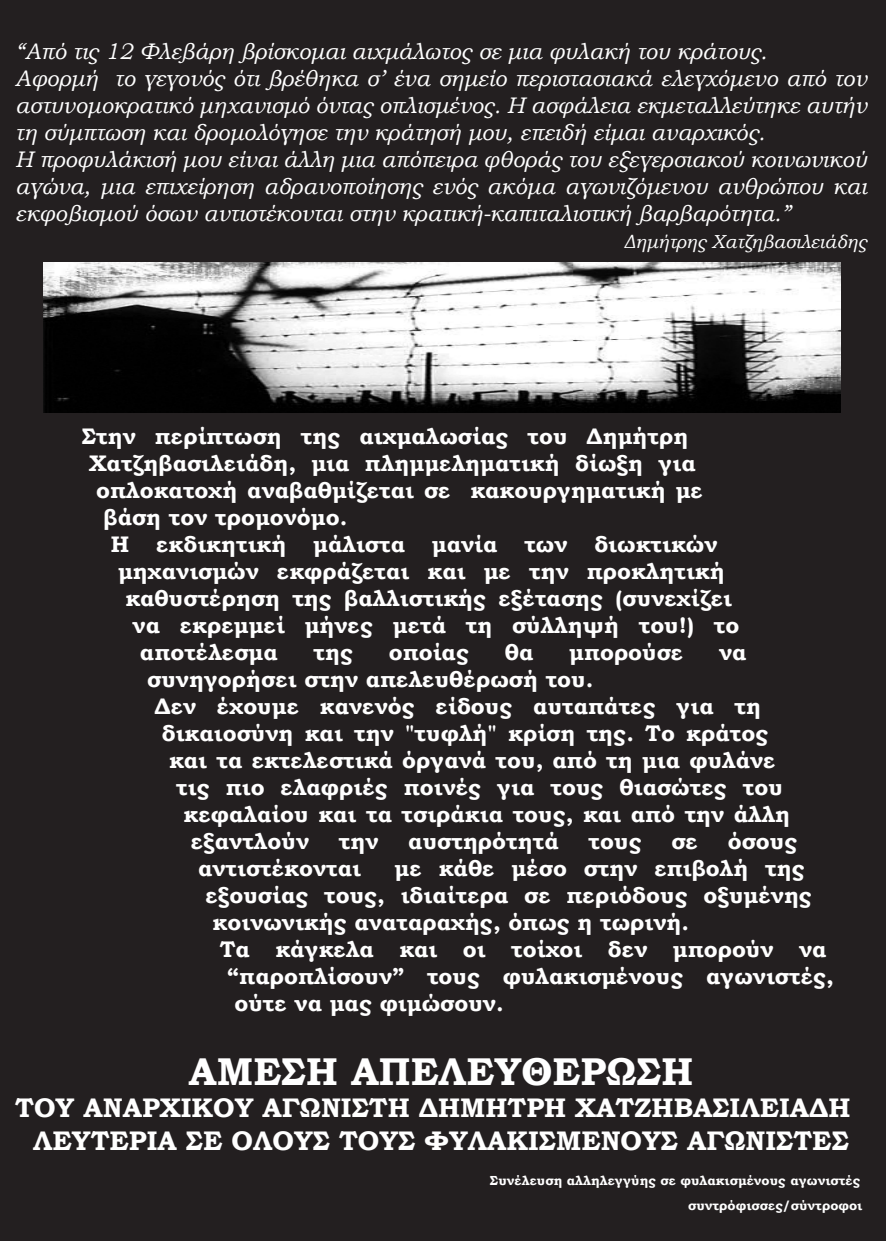
<style>
.page{position:relative;width:886px;height:1241px;background:#fff}
.page>*{position:absolute;margin:0;border:0;box-sizing:border-box;transform-origin:0 0}
.t1{font:700 38.75px "Bookman Old Style";color:#fff}
.t2{font:700 26.88px/32.2px "Bookman Old Style";color:#fff;text-align:right}
.t3{font:700 22.5px "Bookman Old Style";color:#fff}
.t4{font:italic 22.5px/27px "Bookman Old Style";color:#fff}
.t5{font:italic 18.75px "Bookman Old Style";color:#fff}
.t6{font:700 13.12px/24.4px "Bookman Old Style";color:#fff;text-align:right}
</style>
<div class="page">
<div style="left:0;top:0;width:885px;height:1240px;background:#231f20"></div>
<img style="left:44px;top:262px;width:797px;height:150px">
<p class="t4" style="left:15px;top:37px;width:853px">“Από τις 12 Φλεβάρη βρίσκομαι αιχμάλωτος σε μια φυλακή του κράτους.<br>Αφορμή το γεγονός ότι βρέθηκα σ’ ένα σημείο περιστασιακά ελεγχόμενο από τον αστυνομοκρατικό μηχανισμό όντας οπλισμένος. Η ασφάλεια εκμεταλλεύτηκε αυτήν τη σύμπτωση και δρομολόγησε την κράτησή μου, επειδή είμαι αναρχικός.<br>Η προφυλάκισή μου είναι άλλη μια απόπειρα φθοράς του εξεγερσιακού κοινωνικού αγώνα, μια επιχείρηση αδρανοποίησης ενός ακόμα αγωνιζόμενου ανθρώπου και εκφοβισμού όσων αντιστέκονται στην κρατική-καπιταλιστική βαρβαρότητα.”</p>
<p class="t5" style="left:624px;top:229px;width:244px">Δημήτρης Χατζηβασιλειάδης</p>
<p class="t3" style="left:82px;top:419px;width:608px">Στην περίπτωση της αιχμαλωσίας του Δημήτρη</p>
<p class="t3" style="left:89px;top:446px;width:608px">Χατζηβασιλειάδη, μια πλημμεληματική δίωξη για</p>
<p class="t3" style="left:96px;top:473px;width:608px">οπλοκατοχή αναβαθμίζεται σε κακουργηματική με</p>
<p class="t3" style="left:104px;top:500px;width:245px">βάση τον τρομονόμο.</p>
<p class="t3" style="left:111px;top:527px;width:608px">Η εκδικητική μάλιστα μανία των διωκτικών</p>
<p class="t3" style="left:118px;top:554px;width:608px">μηχανισμών εκφράζεται και με την προκλητική</p>
<p class="t3" style="left:125px;top:581px;width:608px">καθυστέρηση της βαλλιστικής εξέτασης (συνεχίζει</p>
<p class="t3" style="left:133px;top:608px;width:608px">να εκρεμμεί μήνες μετά τη σύλληψή του!) το</p>
<p class="t3" style="left:140px;top:635px;width:139px">αποτέλεσμα</p>
<p class="t3" style="left:313px;top:635px;width:41px">της</p>
<p class="t3" style="left:389px;top:635px;width:82px">οποίας</p>
<p class="t3" style="left:505px;top:635px;width:30px">θα</p>
<p class="t3" style="left:569px;top:635px;width:116px">μπορούσε</p>
<p class="t3" style="left:719px;top:635px;width:29px">να</p>
<p class="t3" style="left:147px;top:662px;width:448px">συνηγορήσει στην απελευθέρωσή του.</p>
<p class="t3" style="left:154px;top:689px;width:608px">Δεν έχουμε κανενός είδους αυταπάτες για τη</p>
<p class="t3" style="left:162px;top:716px;width:608px">δικαιοσύνη και την "τυφλή" κρίση της. Το κράτος</p>
<p class="t3" style="left:169px;top:743px;width:608px">και τα εκτελεστικά όργανά του, από τη μια φυλάνε</p>
<p class="t3" style="left:176px;top:770px;width:608px">τις πιο ελαφριές ποινές για τους θιασώτες του</p>
<p class="t3" style="left:184px;top:797px;width:608px">κεφαλαίου και τα τσιράκια τους, και από την άλλη</p>
<p class="t3" style="left:191px;top:824px;width:120px">εξαντλούν</p>
<p class="t3" style="left:339px;top:824px;width:41px">την</p>
<p class="t3" style="left:408px;top:824px;width:152px">αυστηρότητά</p>
<p class="t3" style="left:588px;top:824px;width:55px">τους</p>
<p class="t3" style="left:671px;top:824px;width:28px">σε</p>
<p class="t3" style="left:728px;top:824px;width:71px">όσους</p>
<p class="t3" style="left:198px;top:851px;width:164px">αντιστέκονται</p>
<p class="t3" style="left:395px;top:851px;width:412px">με κάθε μέσο στην επιβολή της</p>
<p class="t3" style="left:205px;top:878px;width:608px">εξουσίας τους, ιδιαίτερα σε περιόδους οξυμένης</p>
<p class="t3" style="left:213px;top:905px;width:478px">κοινωνικής αναταραχής, όπως η τωρινή.</p>
<p class="t3" style="left:220px;top:932px;width:608px">Τα κάγκελα και οι τοίχοι δεν μπορούν να</p>
<p class="t3" style="left:227px;top:959px;width:608px">“παροπλίσουν” τους φυλακισμένους αγωνιστές,</p>
<p class="t3" style="left:234px;top:986px;width:271px">ούτε να μας φιμώσουν.</p>
<h1 class="t1" style="left:189px;top:1043px;width:506px">ΑΜΕΣΗ ΑΠΕΛΕΥΘΕΡΩΣΗ</h1>
<p class="t2" style="left:15px;top:1091px;width:837px">ΤΟΥ ΑΝΑΡΧΙΚΟΥ ΑΓΩΝΙΣΤΗ ΔΗΜΗΤΡΗ ΧΑΤΖΗΒΑΣΙΛΕΙΑΔΗ<br>ΛΕΥΤΕΡΙΑ ΣΕ ΟΛΟΥΣ ΤΟΥΣ ΦΥΛΑΚΙΣΜΕΝΟΥΣ ΑΓΩΝΙΣΤΕΣ</p>
<p class="t6" style="left:490px;top:1168px;width:374px">Συνέλευση αλληλεγγύης σε φυλακισμένους αγωνιστές συντρόφισσες/σύντροφοι</p>
</div>
